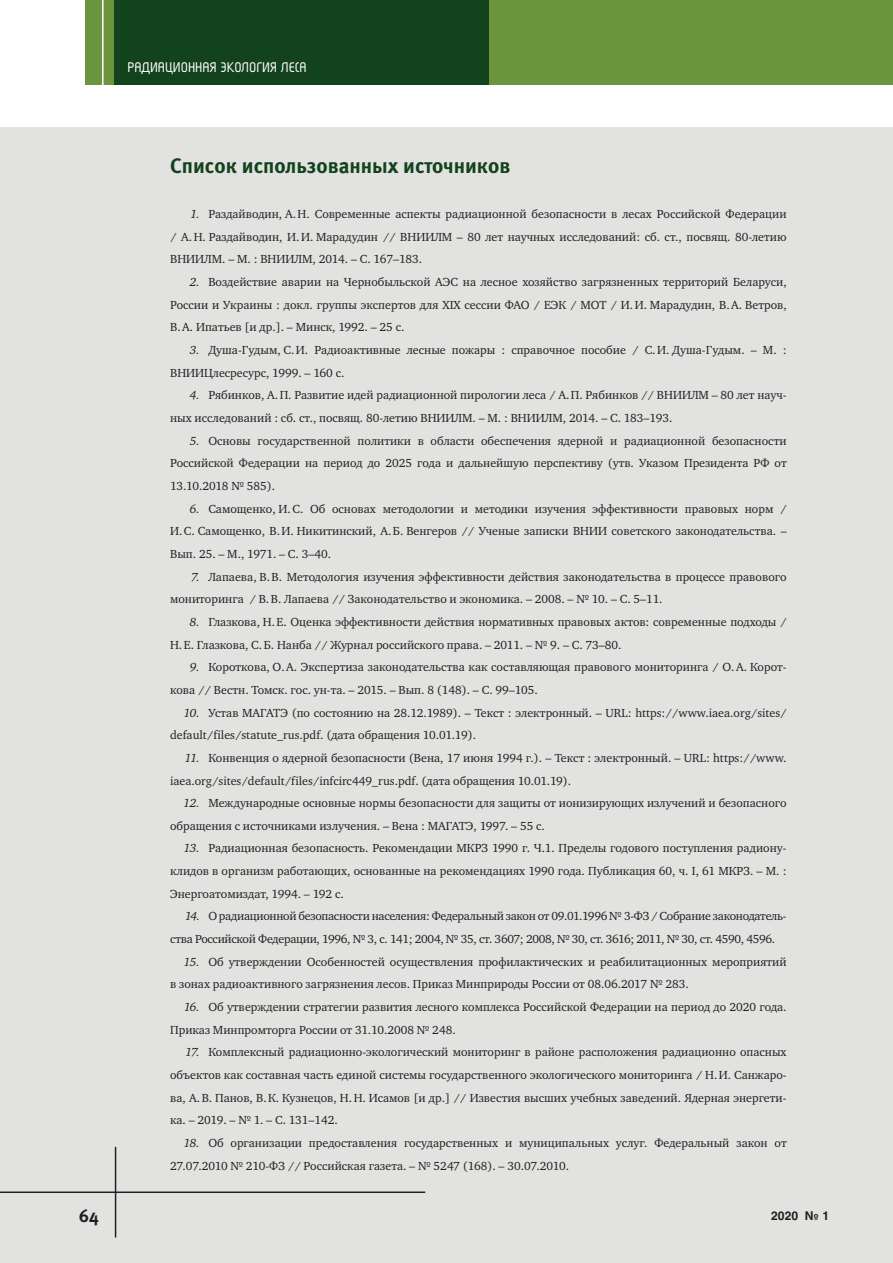
<style>
.page{position:relative;width:893px;height:1263px;background:#fff}
.page>*{position:absolute;margin:0;border:0;box-sizing:border-box;transform-origin:0 0}
.Zag_2{font:21px "Meta Bold LFC";color:#13431d}
.t1{font:18px "Meta Bold C";color:#231f20}
.t2{font:700 16.5px "Magic C";color:#fff}
.t3{font:12px/22.6px "Charter C";color:#231f20}
.t4{font:12px/22.6px "Charter C";letter-spacing:-.025em;color:#231f20}
.t5{font:700 12px "Helios C";color:#231f20}
.s1{font-style:italic}
</style>
<div class="page">
<div style="left:0;top:128px;width:893px;height:1135px;background:#e2e2e1"></div>
<div style="left:85px;top:0;width:808px;height:85px;background:#6b943e"></div>
<div style="left:115px;top:0;width:374px;height:85px;background:#13431d"></div>
<hr style="left:102px;top:0;width:2px;height:85px;background:#fff">
<hr style="left:0;top:1191px;width:425px;height:2px;background:#231f20">
<hr style="left:115px;top:1147px;width:1px;height:90px;background:#231f20">
<h3 class="t2" style="left:128px;top:60px;width:181px">РАДИАЦИОННАЯ ЭКОЛОГИЯ ЛЕСА</h3>
<p class="Zag_2" style="left:170px;top:153px;width:342px">Список использованных источников</p>
<p class="t3" style="left:170px;top:203px;width:618px;text-align:justify;text-indent:20px"><span class="s1">1.</span> Раздайводин, А.Н. Современные аспекты радиационной безопасности в лесах Российской Федерации / А.Н. Раздайводин, И.И. Марадудин // ВНИИЛМ – 80 лет научных исследований: сб. ст., посвящ. 80-летию ВНИИЛМ. – М. : ВНИИЛМ, 2014. – С. 167–183.</p>
<p class="t3" style="left:170px;top:271px;width:618px;text-align:justify;text-indent:20px"><span class="s1">2.</span> Воздействие аварии на Чернобыльской АЭС на лесное хозяйство загрязненных территорий Беларуси, России и Украины : докл. группы экспертов для XIX сессии ФАО / ЕЭК / МОТ / И.И. Марадудин, В.А. Ветров, В.А. Ипатьев [и др.]. – Минск, 1992. – 25 с.</p>
<p class="t3" style="left:170px;top:339px;width:618px;text-indent:20px"><span class="s1">3.</span> Душа-Гудым, С.И. Радиоактивные лесные пожары : справочное пособие / С.И. Душа-Гудым. – М. :<br>ВНИИЦлесресурс, 1999. – 160 с.</p>
<p class="t3" style="left:170px;top:384px;width:618px;text-indent:20px"><span class="s1">4.</span> Рябинков, А.П. Развитие идей радиационной пирологии леса / А.П. Рябинков // ВНИИЛМ – 80 лет науч&shy;ных исследований : сб. ст., посвящ. 80-летию ВНИИЛМ. – М. : ВНИИЛМ, 2014. – С. 183–193.</p>
<p class="t3" style="left:170px;top:429px;width:618px;text-align:justify;text-indent:20px"><span class="s1">5.</span> Основы государственной политики в области обеспечения ядерной и радиационной безопасности Российской Федерации на период до 2025 года и дальнейшую перспективу (утв. Указом Президента РФ от 13.10.2018 № 585).</p>
<p class="t3" style="left:170px;top:497px;width:618px;text-align:justify;text-indent:20px"><span class="s1">6.</span> Самощенко, И.С. Об основах методологии и методики изучения эффективности правовых норм / И.С. Самощенко, В.И. Никитинский, А.Б. Венгеров // Ученые записки ВНИИ советского законодательства. – Вып. 25. – М., 1971. – С. 3–40.</p>
<p class="t3" style="left:170px;top:565px;width:618px;text-indent:21px"><span class="s1">7.</span> Лапаева, В.В. Методология изучения эффективности действия законодательства в процессе правового мониторинга / В.В. Лапаева // Законодательство и экономика. – 2008. – № 10. – С. 5–11.</p>
<p class="t3" style="left:170px;top:611px;width:618px;text-indent:20px"><span class="s1">8.</span> Глазкова, Н.Е. Оценка эффективности действия нормативных правовых актов: современные подходы /<br>Н.Е. Глазкова, С.Б. Нанба // Журнал российского права. – 2011. – № 9. – С. 73–80.</p>
<p class="t3" style="left:170px;top:656px;width:618px;text-indent:20px"><span class="s1">9.</span> Короткова, О.А. Экспертиза законодательства как составляющая правового мониторинга / О.А. Корот&shy;кова // Вестн. Томск. гос. ун-та. – 2015. – Вып. 8 (148). – С. 99–105.</p>
<p class="t3" style="left:170px;top:701px;width:618px;text-indent:14px"><span class="s1">10.</span> Устав МАГАТЭ (по состоянию на 28.12.1989). – Текст : электронный. – URL: https://www.iaea.org/sites/ default/files/statute_rus.pdf. (дата обращения 10.01.19).</p>
<p class="t3" style="left:170px;top:746px;width:618px;text-indent:15px"><span class="s1">11.</span> Конвенция о ядерной безопасности (Вена, 17 июня 1994 г.). – Текст : электронный. – URL: https://www. iaea.org/sites/default/files/infcirc449_rus.pdf. (дата обращения 10.01.19).</p>
<p class="t3" style="left:170px;top:792px;width:618px;text-indent:14px"><span class="s1">12.</span> Международные основные нормы безопасности для защиты от ионизирующих излучений и безопасного обращения с источниками излучения. – Вена : МАГАТЭ, 1997. – 55 с.</p>
<p class="t3" style="left:170px;top:837px;width:618px;text-align:justify;text-indent:14px"><span class="s1">13.</span> Радиационная безопасность. Рекомендации МКРЗ 1990 г. Ч.1. Пределы годового поступления радиону&shy;клидов в организм работающих, основанные на рекомендациях 1990 года. Публикация 60, ч. I, 61 МКРЗ. – М. :<br>Энергоатомиздат, 1994. – 192 с.</p>
<p class="t4" style="left:170px;top:905px;width:618px;text-indent:15px"><span class="s1">14.</span> О радиационной безопасности населения: Федеральный закон от 09.01.1996 № 3-ФЗ / Собрание законодатель&shy;ства Российской Федерации, 1996, № 3, с. 141; 2004, № 35, ст. 3607; 2008, № 30, ст. 3616; 2011, № 30, ст. 4590, 4596.</p>
<p class="t3" style="left:170px;top:950px;width:618px;text-indent:14px"><span class="s1">15.</span> Об утверждении Особенностей осуществления профилактических и реабилитационных мероприятий в зонах радиоактивного загрязнения лесов. Приказ Минприроды России от 08.06.2017 № 283.</p>
<p class="t3" style="left:170px;top:996px;width:618px;text-indent:14px"><span class="s1">16.</span> Об утверждении стратегии развития лесного комплекса Российской Федерации на период до 2020 года.<br>Приказ Минпромторга России от 31.10.2008 № 248.</p>
<p class="t3" style="left:170px;top:1041px;width:618px;text-align:justify;text-indent:15px"><span class="s1">17.</span> Комплексный радиационно-экологический мониторинг в районе расположения радиационно опасных объектов как составная часть единой системы государственного экологического мониторинга / Н.И. Санжаро&shy;ва, А.В. Панов, В.К. Кузнецов, Н.Н. Исамов [и др.] // Известия высших учебных заведений. Ядерная энергети&shy;ка. – 2019. – № 1. – С. 131–142.</p>
<p class="t3" style="left:170px;top:1132px;width:618px;text-indent:14px"><span class="s1">18.</span> Об организации предоставления государственных и муниципальных услуг. Федеральный закон от<br>27.07.2010 № 210-ФЗ // Российская газета. – № 5247 (168). – 30.07.2010.</p>
<h2 class="t1" style="left:79px;top:1205px;width:21px">64</h2>
<p class="t5" style="left:771px;top:1208px;width:59px">2020 № 1</p>
</div>
